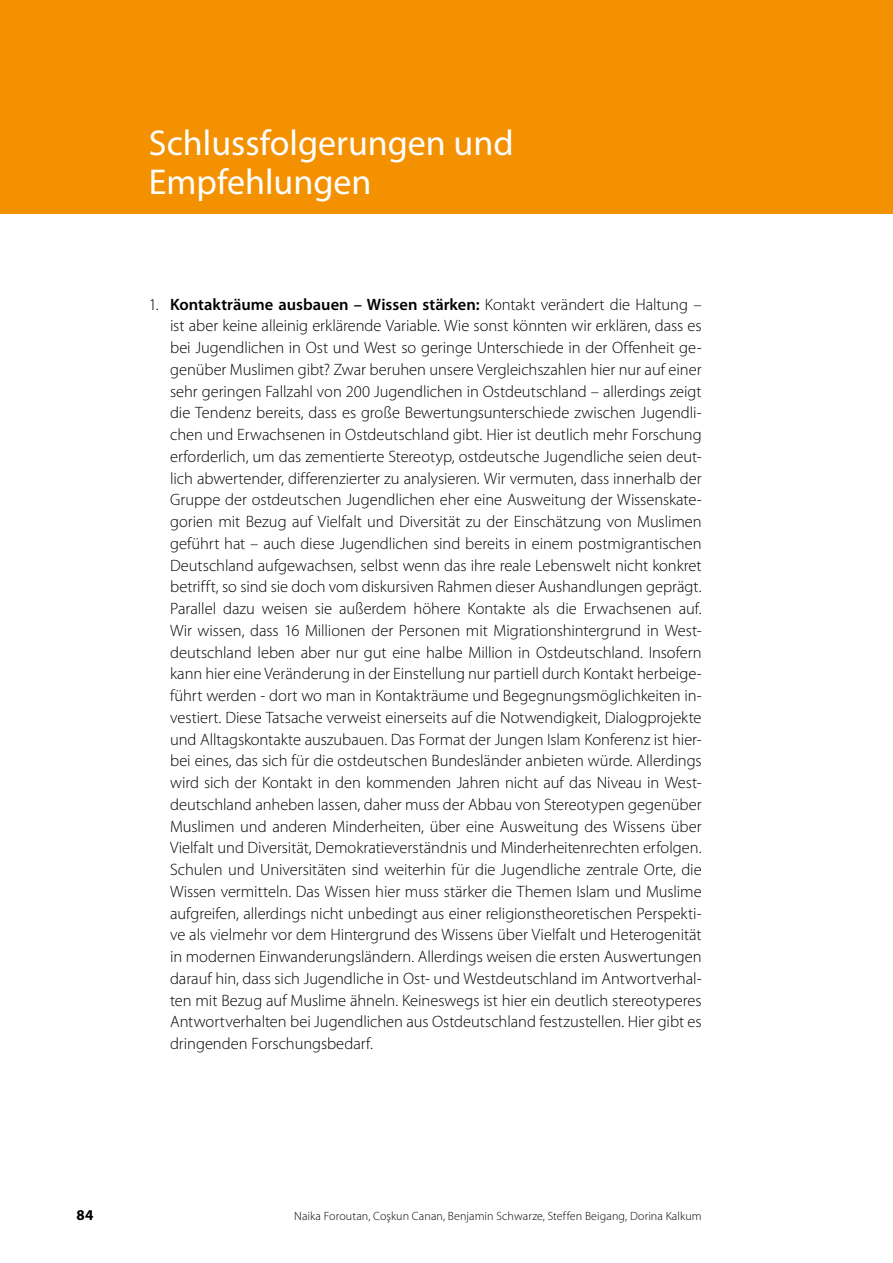
<style>
.page{position:relative;width:893px;height:1263px;background:#fff}
.page>*{position:absolute;margin:0;border:0;box-sizing:border-box;transform-origin:0 0}
._04_TIT_1{font:36px/39px "Myriad Pro";color:#fff}
.t1{font:300 16.5px/21.8px "Myriad Pro";letter-spacing:-.005em;color:#000;text-align:justify}
.t2{font:700 15px "Myriad Pro";color:#000}
.t3{font:300 12px "Myriad Pro";letter-spacing:.01em;color:#000}
.s1{font-weight:600}
</style>
<div class="page">
<div style="left:0;top:0;width:893px;height:213px;background:#f39100"></div>
<p class="_04_TIT_1" style="left:149px;top:122px;width:366px">Schlussfolgerungen und<br>Empfehlungen</p>
<p class="t1" style="left:170px;top:293px;width:533px;text-indent:-21px">1. <span class="s1">Kontakträume ausbauen – Wissen stärken:</span> Kontakt verändert die Haltung – ist aber keine alleinig erklärende Variable. Wie sonst könnten wir erklären, dass es bei Jugendlichen in Ost und West so geringe Unterschiede in der Offenheit ge&shy;genüber Muslimen gibt? Zwar beruhen unsere Vergleichszahlen hier nur auf einer sehr geringen Fallzahl von 200 Jugendlichen in Ostdeutschland – allerdings zeigt die Tendenz bereits, dass es große Bewertungsunterschiede zwischen Jugendli&shy;chen und Erwachsenen in Ostdeutschland gibt. Hier ist deutlich mehr Forschung erforderlich, um das zementierte Stereotyp, ostdeutsche Jugendliche seien deut&shy;lich abwertender, differenzierter zu analysieren. Wir vermuten, dass innerhalb der Gruppe der ostdeutschen Jugendlichen eher eine Ausweitung der Wissenskate&shy;gorien mit Bezug auf Vielfalt und Diversität zu der Einschätzung von Muslimen geführt hat – auch diese Jugendlichen sind bereits in einem postmigrantischen Deutschland aufgewachsen, selbst wenn das ihre reale Lebenswelt nicht konkret betrifft, so sind sie doch vom diskursiven Rahmen dieser Aushandlungen geprägt.<br>Parallel dazu weisen sie außerdem höhere Kontakte als die Erwachsenen auf.<br>Wir wissen, dass 16 Millionen der Personen mit Migrationshintergrund in West&shy;deutschland leben aber nur gut eine halbe Million in Ostdeutschland. Insofern kann hier eine Veränderung in der Einstellung nur partiell durch Kontakt herbeige&shy;führt werden - dort wo man in Kontakträume und Begegnungsmöglichkeiten in&shy;vestiert. Diese Tatsache verweist einerseits auf die Notwendigkeit, Dialogprojekte und Alltagskontakte auszubauen. Das Format der Jungen Islam Konferenz ist hier&shy;bei eines, das sich für die ostdeutschen Bundesländer anbieten würde. Allerdings wird sich der Kontakt in den kommenden Jahren nicht auf das Niveau in West&shy;deutschland anheben lassen, daher muss der Abbau von Stereotypen gegenüber Muslimen und anderen Minderheiten, über eine Ausweitung des Wissens über Vielfalt und Diversität, Demokratieverständnis und Minderheitenrechten erfolgen.<br>Schulen und Universitäten sind weiterhin für die Jugendliche zentrale Orte, die Wissen vermitteln. Das Wissen hier muss stärker die Themen Islam und Muslime aufgreifen, allerdings nicht unbedingt aus einer religionstheoretischen Perspekti&shy;ve als vielmehr vor dem Hintergrund des Wissens über Vielfalt und Heterogenität in modernen Einwanderungsländern. Allerdings weisen die ersten Auswertungen darauf hin, dass sich Jugendliche in Ost- und Westdeutschland im Antwortverhal&shy;ten mit Bezug auf Muslime ähneln. Keineswegs ist hier ein deutlich stereotyperes Antwortverhalten bei Jugendlichen aus Ostdeutschland festzustellen. Hier gibt es dringenden Forschungsbedarf.</p>
<p class="t2" style="left:77px;top:1205px;width:18px">84</p>
<p class="t3" style="left:294px;top:1209px;width:409px">Naika Foroutan, Coşkun Canan, Benjamin Schwarze, Steffen Beigang, Dorina Kalkum</p>
</div>
